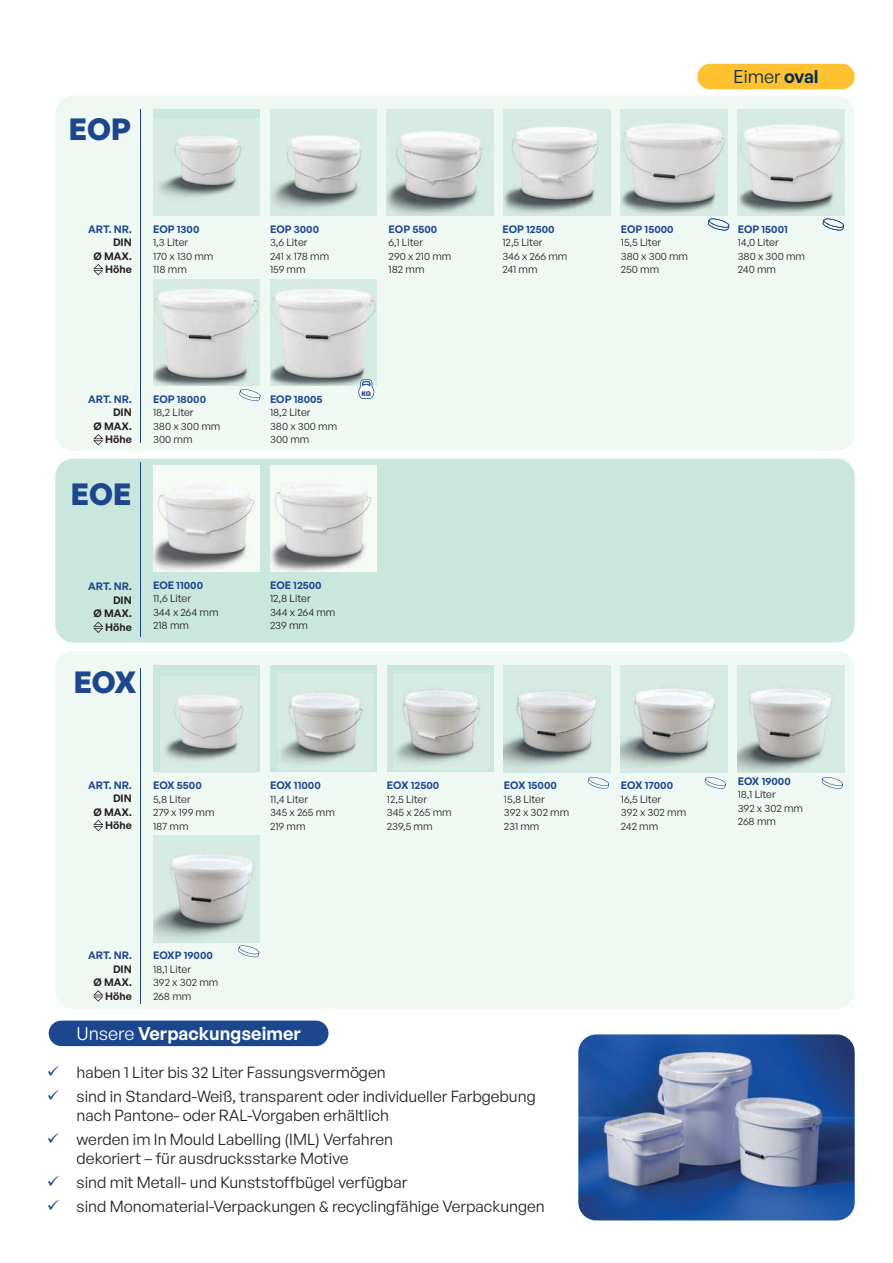
<style>
.page{position:relative;width:893px;height:1263px;background:#fff}
.page>*{position:absolute;margin:0;border:0;box-sizing:border-box;transform-origin:0 0}
.t1{font:700 30px "General Sans";color:#1c468d}
.t2{font:600 18px "General Sans";color:#fff}
.t3{font:18px "General Sans";color:#042b47}
.t4{font:15.75px/18.9px "General Sans";color:#231f20}
.t5{font:10.5px/13.5px "General Sans";color:#231f20}
.t6{font:600 10.5px "General Sans";color:#1c468d}
.t7{font:600 10.5px/13.5px "General Sans";color:#231f20;text-align:right}
.t8{font:700 6.6px "General Sans";color:#1c468d}
.s1{font-weight:400}
.s2{color:#1c468d}
.s3{font-weight:600}
</style>
<div class="page">
<div style="left:55px;top:459px;width:800px;height:183px;background:#cae7dd;border-radius:18px"></div>
<div style="left:55px;top:651px;width:800px;height:358px;background:#f0f8f3;border-radius:18px"></div>
<div style="left:55px;top:96px;width:800px;height:355px;background:#f0f8f3;border-radius:18px"></div>
<div style="left:153px;top:109px;width:106px;height:107px;background:#cae7dd"></div>
<img style="left:153px;top:118px;width:106px;height:98px">
<img style="left:270px;top:109px;width:106px;height:107px">
<img style="left:387px;top:109px;width:106px;height:107px">
<img style="left:504px;top:109px;width:106px;height:107px">
<img style="left:727px;top:109px;width:1px;height:107px">
<img style="left:621px;top:109px;width:106px;height:107px">
<img style="left:738px;top:109px;width:106px;height:107px">
<img style="left:153px;top:280px;width:106px;height:106px">
<img style="left:270px;top:280px;width:106px;height:106px">
<img style="left:153px;top:466px;width:106px;height:106px">
<img style="left:270px;top:466px;width:106px;height:106px">
<div style="left:153px;top:666px;width:106px;height:106px;background:#cae7dd"></div>
<div style="left:270px;top:666px;width:106px;height:106px;background:#cae7dd"></div>
<div style="left:387px;top:666px;width:106px;height:106px;background:#cae7dd"></div>
<img style="left:161px;top:676px;width:96px;height:96px">
<img style="left:277px;top:673px;width:96px;height:96px">
<img style="left:393px;top:673px;width:96px;height:96px">
<img style="left:504px;top:666px;width:106px;height:106px">
<img style="left:727px;top:666px;width:1px;height:106px">
<img style="left:621px;top:666px;width:106px;height:106px">
<img style="left:738px;top:666px;width:106px;height:106px">
<hr style="left:140px;top:668px;width:1px;height:335px;background:#1c468d">
<hr style="left:140px;top:109px;width:1px;height:334px;background:#1c468d">
<img style="left:153px;top:836px;width:106px;height:106px">
<svg style="left:358px;top:379px;width:17px;height:20px"></svg>
<svg style="left:239px;top:389px;width:22px;height:12px"></svg>
<svg style="left:588px;top:777px;width:21px;height:12px"></svg>
<svg style="left:705px;top:777px;width:21px;height:12px"></svg>
<svg style="left:822px;top:777px;width:21px;height:12px"></svg>
<svg style="left:238px;top:945px;width:21px;height:12px"></svg>
<svg style="left:823px;top:219px;width:21px;height:11px"></svg>
<svg style="left:708px;top:219px;width:21px;height:11px"></svg>
<div style="left:697px;top:64px;width:158px;height:25px;background:#fec231;border-radius:13px"></div>
<div style="left:49px;top:1020px;width:279px;height:26px;background:#1c468d;border-radius:13px"></div>
<img style="left:578px;top:1034px;width:277px;height:186px">
<hr style="left:140px;top:462px;width:1px;height:175px;background:#1c468d">
<svg style="left:93px;top:264px;width:10px;height:11px"></svg>
<svg style="left:93px;top:434px;width:10px;height:11px"></svg>
<svg style="left:93px;top:621px;width:10px;height:12px"></svg>
<svg style="left:93px;top:820px;width:10px;height:11px"></svg>
<svg style="left:93px;top:990px;width:10px;height:12px"></svg>
<h1 class="t1" style="left:69px;top:109px;width:64px">EOP</h1>
<p class="t6" style="left:88px;top:222px;width:45px">ART. NR.</p>
<p class="t7" style="left:94px;top:236px;width:40px">DIN<br>Ø MAX.<br>Höhe</p>
<p class="t6" style="left:153px;top:222px;width:48px">EOP 1300</p>
<p class="t5" style="left:153px;top:235px;width:62px">1,3 Liter<br>170 x 130 mm<br>118 mm</p>
<p class="t6" style="left:88px;top:392px;width:45px">ART. NR.</p>
<p class="t7" style="left:94px;top:406px;width:40px">DIN<br>Ø MAX.<br>Höhe</p>
<h1 class="t1" style="left:71px;top:475px;width:62px">EOE</h1>
<p class="t6" style="left:153px;top:392px;width:55px">EOP 18000</p>
<p class="t5" style="left:153px;top:406px;width:69px">18,2 Liter<br>380 x 300 mm<br>300 mm</p>
<p class="t6" style="left:88px;top:580px;width:45px">ART. NR.</p>
<p class="t7" style="left:94px;top:593px;width:40px">DIN<br>Ø MAX.<br>Höhe</p>
<h1 class="t1" style="left:73px;top:662px;width:65px">EOX</h1>
<p class="t6" style="left:153px;top:578px;width:52px">EOE 11000</p>
<p class="t5" style="left:153px;top:592px;width:67px">11,6 Liter<br>344 x 264 mm<br>218 mm</p>
<p class="t6" style="left:88px;top:778px;width:45px">ART. NR.</p>
<p class="t7" style="left:94px;top:791px;width:40px">DIN<br>Ø MAX.<br>Höhe</p>
<p class="t6" style="left:153px;top:778px;width:50px">EOX 5500</p>
<p class="t5" style="left:153px;top:792px;width:63px">5,8 Liter<br>279 x 199 mm<br>187 mm</p>
<p class="t6" style="left:270px;top:222px;width:51px">EOP 3000</p>
<p class="t5" style="left:270px;top:235px;width:61px">3,6 Liter<br>241 x 178 mm<br>159 mm</p>
<p class="t6" style="left:389px;top:222px;width:50px">EOP 5500</p>
<p class="t5" style="left:389px;top:235px;width:64px">6,1 Liter<br>290 x 210 mm<br>182 mm</p>
<p class="t6" style="left:270px;top:392px;width:54px">EOP 18005</p>
<p class="t5" style="left:270px;top:406px;width:69px">18,2 Liter<br>380 x 300 mm<br>300 mm</p>
<p class="t8" style="left:361px;top:389px;width:11px">KG</p>
<p class="t6" style="left:270px;top:578px;width:53px">EOE 12500</p>
<p class="t5" style="left:270px;top:592px;width:67px">12,8 Liter<br>344 x 264 mm<br>239 mm</p>
<p class="t6" style="left:270px;top:778px;width:52px">EOX 11000</p>
<p class="t5" style="left:270px;top:792px;width:66px">11,4 Liter<br>345 x 265 mm<br>219 mm</p>
<p class="t6" style="left:387px;top:778px;width:54px">EOX 12500</p>
<p class="t5" style="left:387px;top:792px;width:66px">12,5 Liter<br>345 x 265 mm<br>239,5 mm</p>
<p class="t6" style="left:88px;top:948px;width:45px">ART. NR.</p>
<p class="t7" style="left:94px;top:962px;width:40px">DIN<br>Ø MAX.<br>Höhe</p>
<p class="t6" style="left:153px;top:949px;width:61px">EOXP 19000</p>
<p class="t5" style="left:153px;top:962px;width:67px">18,1 Liter<br>392 x 302 mm<br>268 mm</p>
<h2 class="t2" style="left:76px;top:1022px;width:226px"><span class="s1">Unsere</span> Verpackungseimer</h2>
<p class="t6" style="left:502px;top:222px;width:54px">EOP 12500</p>
<p class="t5" style="left:502px;top:235px;width:67px">12,5 Liter<br>346 x 266 mm<br>241 mm</p>
<p class="t6" style="left:504px;top:778px;width:55px">EOX 15000</p>
<p class="t5" style="left:504px;top:792px;width:67px">15,8 Liter<br>392 x 302 mm<br>231 mm</p>
<h3 class="t4" style="left:47px;top:1062px;width:340px"><span class="s2">✓</span> haben 1 Liter bis 32 Liter Fassungsvermögen</h3>
<h3 class="t4" style="left:77px;top:1086px;width:461px;text-indent:-30px"><span class="s2">✓</span> sind in Standard-Weiß, transparent oder individueller Farbgebung nach Pantone- oder RAL-Vorgaben erhältlich</h3>
<h3 class="t4" style="left:77px;top:1129px;width:318px;text-indent:-30px"><span class="s2">✓</span> werden im In Mould Labelling (IML) Verfahren dekoriert – für ausdrucksstarke Motive</h3>
<h3 class="t4" style="left:47px;top:1172px;width:362px"><span class="s2">✓</span> sind mit Metall- und Kunststoffbügel verfügbar</h3>
<h3 class="t4" style="left:47px;top:1196px;width:500px"><span class="s2">✓</span> sind Monomaterial-Verpackungen &amp; recyclingfähige Verpackungen</h3>
<h2 class="t3" style="left:733px;top:65px;width:87px">Eimer <span class="s3">oval</span></h2>
<p class="t6" style="left:621px;top:222px;width:54px">EOP 15000</p>
<p class="t5" style="left:621px;top:235px;width:69px">15,5 Liter<br>380 x 300 mm<br>250 mm</p>
<p class="t6" style="left:738px;top:222px;width:52px">EOP 15001</p>
<p class="t5" style="left:738px;top:236px;width:69px">14,0 Liter<br>380 x 300 mm<br>240 mm</p>
<p class="t6" style="left:621px;top:778px;width:54px">EOX 17000</p>
<p class="t5" style="left:621px;top:792px;width:67px">16,5 Liter<br>392 x 302 mm<br>242 mm</p>
<p class="t6" style="left:738px;top:774px;width:55px">EOX 19000</p>
<p class="t5" style="left:738px;top:787px;width:67px">18,1 Liter<br>392 x 302 mm<br>268 mm</p>
</div>
